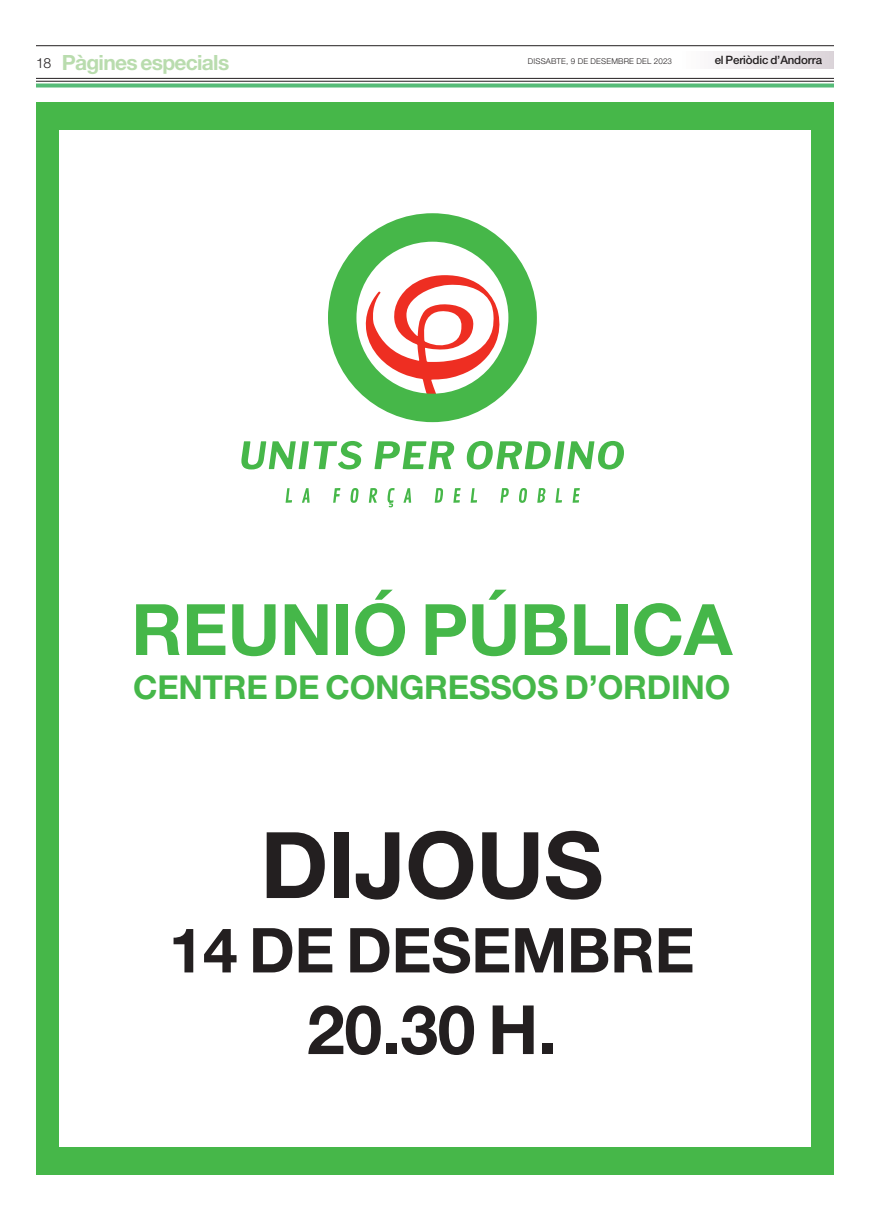
<style>
.page{position:relative;width:870px;height:1220px;background:#fff}
.page>*{position:absolute;margin:0;border:0;box-sizing:border-box;transform-origin:0 0}
.Desp_Tit{font:700 92px "Helvetica Neue LT Std";letter-spacing:-.005em;color:#231f20}
.Desp_Tit-2{font:700 71px "Helvetica Neue LT Std";letter-spacing:-.005em;color:#45b749}
.Desp_Tit-3{font:700 68px "Helvetica Neue LT Std";color:#231f20}
.Desp_Tit-4{font:700 62px "Helvetica Neue LT Std";letter-spacing:-.005em;color:#231f20}
.Desp_Tit-5{font:700 33px "Helvetica Neue LT Std";letter-spacing:-.005em;color:#45b749}
.t1{font:700 21px "Helvetica Neue LT Std";letter-spacing:-.035em;color:#b9dcae}
.t2{font:300 14px "Helvetica Neue LT Std";color:#231f20}
.t3{font:500 11.5px "Helvetica Neue LT Std";letter-spacing:-.015em;color:#231f20}
.t4{font:300 8px "Helvetica Neue LT Std";letter-spacing:.02em;color:#231f20}
</style>
<div class="page">
<hr style="left:36px;top:46px;width:798px;height:1px;background:#231f20">
<div style="left:678px;top:51px;width:156px;height:18px;background:linear-gradient(to right,#fff,#dad4d9)"></div>
<hr style="left:36px;top:78px;width:798px;height:1px;background:#231f20">
<hr style="left:36px;top:81px;width:798px;height:1px;background:#231f20">
<svg style="left:36px;top:84px;width:798px;height:4px;background:#6ac488"></svg>
<div style="left:36px;top:120px;width:23px;height:1049px;background:#46b749"></div>
<div style="left:36px;top:1147px;width:798px;height:27px;background:#46b749"></div>
<div style="left:811px;top:125px;width:23px;height:1044px;background:#46b749"></div>
<div style="left:36px;top:103px;width:798px;height:27px;background:#46b749"></div>
<svg style="left:286px;top:488px;width:6px;height:15px"></svg>
<svg style="left:302px;top:488px;width:8px;height:15px"></svg>
<svg style="left:333px;top:488px;width:7px;height:15px"></svg>
<svg style="left:351px;top:488px;width:8px;height:15px"></svg>
<svg style="left:369px;top:488px;width:8px;height:15px"></svg>
<svg style="left:388px;top:488px;width:7px;height:19px"></svg>
<svg style="left:403px;top:488px;width:8px;height:15px"></svg>
<svg style="left:435px;top:488px;width:8px;height:15px"></svg>
<svg style="left:453px;top:488px;width:8px;height:15px"></svg>
<svg style="left:471px;top:488px;width:6px;height:15px"></svg>
<svg style="left:500px;top:488px;width:9px;height:15px"></svg>
<svg style="left:519px;top:488px;width:8px;height:15px"></svg>
<svg style="left:537px;top:488px;width:8px;height:15px"></svg>
<svg style="left:556px;top:488px;width:6px;height:15px"></svg>
<svg style="left:573px;top:488px;width:7px;height:15px"></svg>
<svg style="left:241px;top:441px;width:121px;height:28px"></svg>
<svg style="left:375px;top:441px;width:79px;height:28px"></svg>
<svg style="left:467px;top:441px;width:157px;height:28px"></svg>
<svg style="left:328px;top:213px;width:209px;height:209px"></svg>
<p class="t2" style="left:36px;top:55px;width:17px">18</p>
<p class="t1" style="left:62px;top:50px;width:169px">Pàgines especials</p>
<p class="t4" style="left:528px;top:56px;width:146px">DISSABTE, 9 DE DESEMBRE DEL 2023</p>
<p class="t3" style="left:715px;top:53px;width:109px">el Periòdic d’Andorra</p>
<p class="Desp_Tit-2" style="left:131px;top:586px;width:603px">REUNIÓ PÚBLICA</p>
<p class="Desp_Tit-5" style="left:133px;top:667px;width:599px">CENTRE DE CONGRESSOS D’ORDINO</p>
<p class="Desp_Tit" style="left:260px;top:808px;width:345px">DIJOUS</p>
<p class="Desp_Tit-4" style="left:169px;top:912px;width:527px">14 DE DESEMBRE</p>
<p class="Desp_Tit-3" style="left:307px;top:988px;width:251px">20.30 H.</p>
</div>
